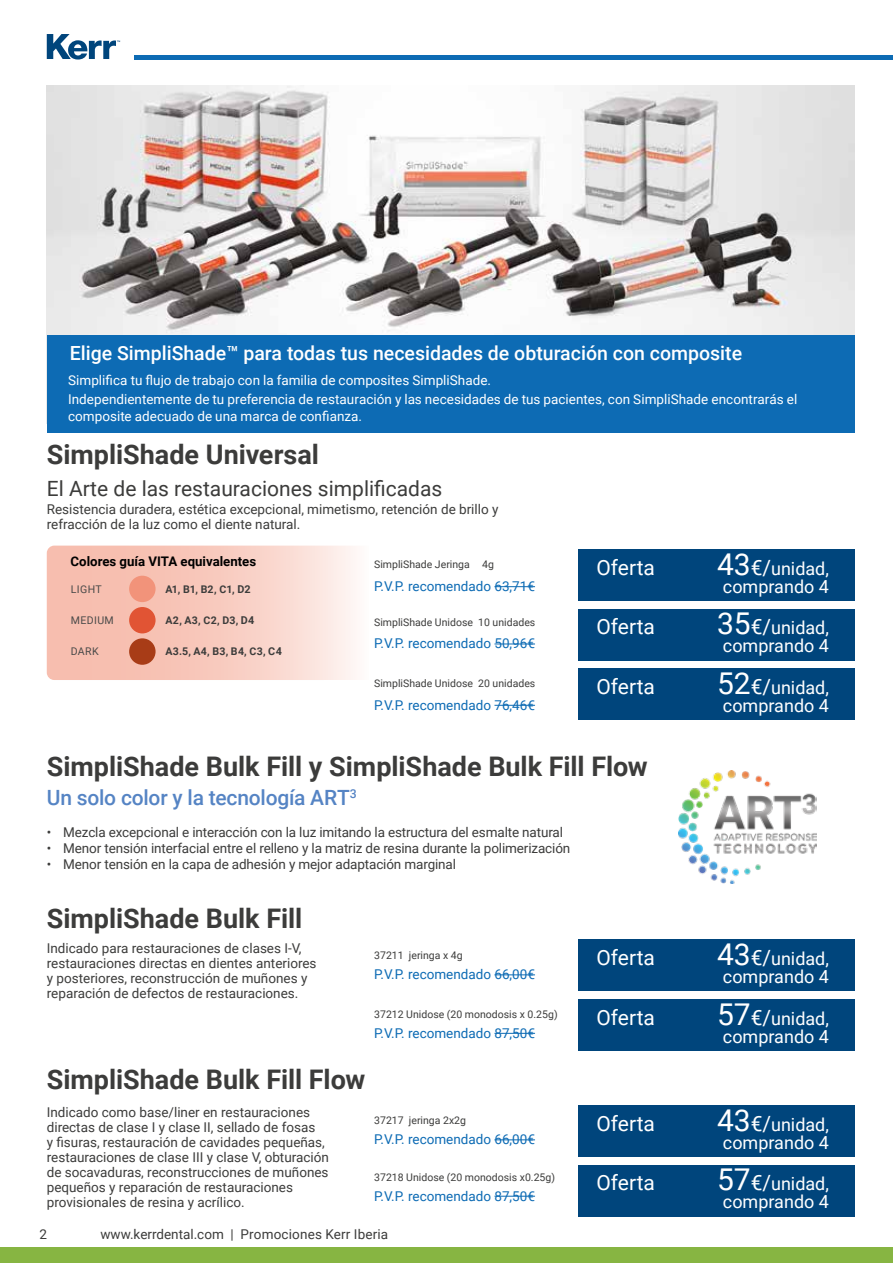
<style>
.page{position:relative;width:893px;height:1263px;background:#fff}
.page>*{position:absolute;margin:0;border:0;box-sizing:border-box;transform-origin:0 0}
.t1{font:700 27px "Roboto";color:#3c3c3b}
.t2{font:21px "Roboto";color:#fff}
.t3{font:21px "Roboto";color:#3c3c3b}
.t4{font:500 21px "Roboto";letter-spacing:-.01em;color:#5584c4}
.t5{font:500 19.5px "Roboto";color:#fff}
.t6{font:18px/18px "Roboto";color:#fff;text-align:center}
.t7{font:13.5px/15px "Roboto";color:#3c3c3b}
.t8{font:13.5px/19.2px "Roboto";color:#fff}
.t9{font:13.5px "Roboto";color:#0d6bb4}
.t10{font:700 13.2px "Roboto";color:#000}
.t11{font:700 10.65px "Roboto";letter-spacing:.02em;color:#3c3c3b}
.t12{font:10.65px "Roboto";letter-spacing:.035em;color:#4a4a49}
.t13{font:10.5px "Roboto";color:#3c3c3b}
.s1{font-size:10.8px}
.s2{font-size:30px}
.s3{font-size:21px}
</style>
<div class="page">
<div style="left:0;top:1247px;width:893px;height:16px;background:#87b542"></div>
<div style="left:134px;top:55px;width:759px;height:5px;background:#0d6bb4"></div>
<svg style="left:47px;top:34px;width:73px;height:26px"></svg>
<img style="left:47px;top:85px;width:808px;height:250px">
<svg style="left:47px;top:546px;width:308px;height:134px;background:#f8cec3"></svg>
<div style="left:129px;top:607px;width:27px;height:26px;background:#e15434;border-radius:50%"></div>
<div style="left:129px;top:638px;width:27px;height:27px;background:#a83c17;border-radius:50%"></div>
<div style="left:129px;top:576px;width:27px;height:26px;background:#f2937a;border-radius:50%"></div>
<div style="left:47px;top:335px;width:808px;height:98px;background:#0d6bb4"></div>
<div style="left:578px;top:669px;width:277px;height:51px;background:#00457c"></div>
<hr style="left:494px;top:586px;width:41px;height:1px;background:#0d6bb4">
<hr style="left:494px;top:705px;width:41px;height:1px;background:#0d6bb4">
<hr style="left:494px;top:644px;width:41px;height:1px;background:#0d6bb4">
<img style="left:679px;top:771px;width:138px;height:112px">
<hr style="left:494px;top:1196px;width:41px;height:1px;background:#0d6bb4">
<hr style="left:494px;top:1139px;width:41px;height:1px;background:#0d6bb4">
<hr style="left:494px;top:1033px;width:41px;height:1px;background:#0d6bb4">
<hr style="left:494px;top:974px;width:41px;height:1px;background:#0d6bb4">
<div style="left:578px;top:550px;width:277px;height:51px;background:#00457c"></div>
<div style="left:578px;top:609px;width:277px;height:51px;background:#00457c"></div>
<div style="left:578px;top:1165px;width:277px;height:51px;background:#00457c"></div>
<div style="left:578px;top:1106px;width:277px;height:51px;background:#00457c"></div>
<div style="left:578px;top:999px;width:277px;height:51px;background:#00457c"></div>
<div style="left:578px;top:940px;width:277px;height:51px;background:#00457c"></div>
<h3 class="t5" style="left:70px;top:339px;width:674px">Elige SimpliShade™ para todas tus necesidades de obturación con composite</h3>
<p class="t8" style="left:68px;top:370px;width:731px">Simplifica tu flujo de trabajo con la familia de composites SimpliShade.<br>Independientemente de tu preferencia de restauración y las necesidades de tus pacientes, con SimpliShade encontrarás el</p>
<p class="t8" style="left:68px;top:406px;width:295px">composite adecuado de una marca de confianza.</p>
<h1 class="t1" style="left:47px;top:435px;width:274px">SimpliShade Universal</h1>
<h2 class="t3" style="left:47px;top:474px;width:397px">El Arte de las restauraciones simplificadas</h2>
<p class="t7" style="left:47px;top:501px;width:453px">Resistencia duradera, estética excepcional, mimetismo, retención de brillo y refracción de la luz como el diente natural.</p>
<p class="t10" style="left:71px;top:552px;width:187px">Colores guía VITA equivalentes</p>
<p class="t13" style="left:374px;top:557px;width:121px">SimpliShade Jeringa 4g</p>
<p class="t12" style="left:71px;top:581px;width:32px">LIGHT</p>
<p class="t11" style="left:165px;top:581px;width:87px">A1, B1, B2, C1, <span class="s1">D2</span></p>
<p class="t9" style="left:374px;top:577px;width:162px">P.V.P. recomendado 63,71€</p>
<p class="t12" style="left:71px;top:613px;width:45px">MEDIUM</p>
<p class="t11" style="left:165px;top:613px;width:90px">A2, A3, C2, D3, <span class="s1">D4</span></p>
<p class="t12" style="left:71px;top:644px;width:30px">DARK</p>
<p class="t11" style="left:165px;top:644px;width:118px">A3.5, A4, B3, B4, C3, <span class="s1">C4</span></p>
<p class="t13" style="left:374px;top:615px;width:163px">SimpliShade Unidose 10 unidades</p>
<p class="t9" style="left:374px;top:634px;width:162px">P.V.P. recomendado 50,96€</p>
<p class="t13" style="left:374px;top:676px;width:163px">SimpliShade Unidose 20 unidades</p>
<p class="t9" style="left:374px;top:695px;width:162px">P.V.P. recomendado 76,46€</p>
<h2 class="t2" style="left:596px;top:553px;width:60px">Oferta</h2>
<h3 class="t6" style="left:717px;top:559px;width:114px"><span class="s2">43</span><span class="s3">€/</span>unidad, comprando 4</h3>
<h2 class="t2" style="left:596px;top:612px;width:60px">Oferta</h2>
<h3 class="t6" style="left:717px;top:618px;width:114px"><span class="s2">35</span><span class="s3">€/</span>unidad, comprando 4</h3>
<h2 class="t2" style="left:596px;top:672px;width:60px">Oferta</h2>
<h3 class="t6" style="left:717px;top:678px;width:114px"><span class="s2">52</span><span class="s3">€/</span>unidad, comprando 4</h3>
<h1 class="t1" style="left:47px;top:747px;width:602px">SimpliShade Bulk Fill y SimpliShade Bulk Fill Flow</h1>
<h2 class="t4" style="left:47px;top:782px;width:312px">Un solo color y la tecnología ART<sup>3</sup></h2>
<p class="t7" style="left:47px;top:824px;width:518px">• Mezcla excepcional e interacción con la luz imitando la estructura del esmalte natural</p>
<p class="t7" style="left:47px;top:840px;width:525px">• Menor tensión interfacial entre el relleno y la matriz de resina durante la polimerización</p>
<p class="t7" style="left:47px;top:856px;width:411px">• Menor tensión en la capa de adhesión y mejor adaptación marginal</p>
<h1 class="t1" style="left:47px;top:899px;width:257px">SimpliShade Bulk Fill</h1>
<p class="t7" style="left:47px;top:940px;width:271px">Indicado para restauraciones de clases I-V, restauraciones directas en dientes anteriores y posteriores, reconstrucción de muñones y reparación de defectos de restauraciones.</p>
<h2 class="t2" style="left:596px;top:943px;width:60px">Oferta</h2>
<h3 class="t6" style="left:717px;top:949px;width:114px"><span class="s2">43</span><span class="s3">€/</span>unidad, comprando 4</h3>
<p class="t13" style="left:374px;top:948px;width:90px">37211 jeringa x 4g</p>
<p class="t9" style="left:374px;top:965px;width:162px">P.V.P. recomendado 66,00€</p>
<p class="t13" style="left:374px;top:1006px;width:185px">37212 Unidose (20 monodosis x 0.25g)</p>
<p class="t9" style="left:374px;top:1023px;width:162px">P.V.P. recomendado 87,50€</p>
<h1 class="t1" style="left:47px;top:1061px;width:320px">SimpliShade Bulk Fill Flow</h1>
<p class="t7" style="left:47px;top:1104px;width:284px">Indicado como base/liner en restauraciones directas de clase I y clase II, sellado de fosas<br>y fisuras, restauración de cavidades pequeñas, restauraciones de clase III y clase V, obturación de socavaduras, reconstrucciones de muñones pequeños y reparación de restauraciones provisionales de resina y acrílico.</p>
<p class="t13" style="left:374px;top:1113px;width:93px">37217 jeringa 2x2g</p>
<p class="t9" style="left:374px;top:1130px;width:162px">P.V.P. recomendado 66,00€</p>
<p class="t13" style="left:374px;top:1169px;width:182px">37218 Unidose (20 monodosis x0.25g)</p>
<p class="t9" style="left:374px;top:1186px;width:162px">P.V.P. recomendado 87,50€</p>
<p class="t7" style="left:40px;top:1226px;width:9px">2</p>
<p class="t7" style="left:100px;top:1226px;width:289px">www.kerrdental.com | Promociones Kerr Iberia</p>
<h2 class="t2" style="left:596px;top:1002px;width:60px">Oferta</h2>
<h3 class="t6" style="left:717px;top:1008px;width:114px"><span class="s2">57</span><span class="s3">€/</span>unidad, comprando 4</h3>
<h2 class="t2" style="left:596px;top:1109px;width:60px">Oferta</h2>
<h3 class="t6" style="left:717px;top:1115px;width:114px"><span class="s2">43</span><span class="s3">€/</span>unidad, comprando 4</h3>
<h2 class="t2" style="left:596px;top:1168px;width:60px">Oferta</h2>
<h3 class="t6" style="left:717px;top:1174px;width:114px"><span class="s2">57</span><span class="s3">€/</span>unidad, comprando 4</h3>
</div>
